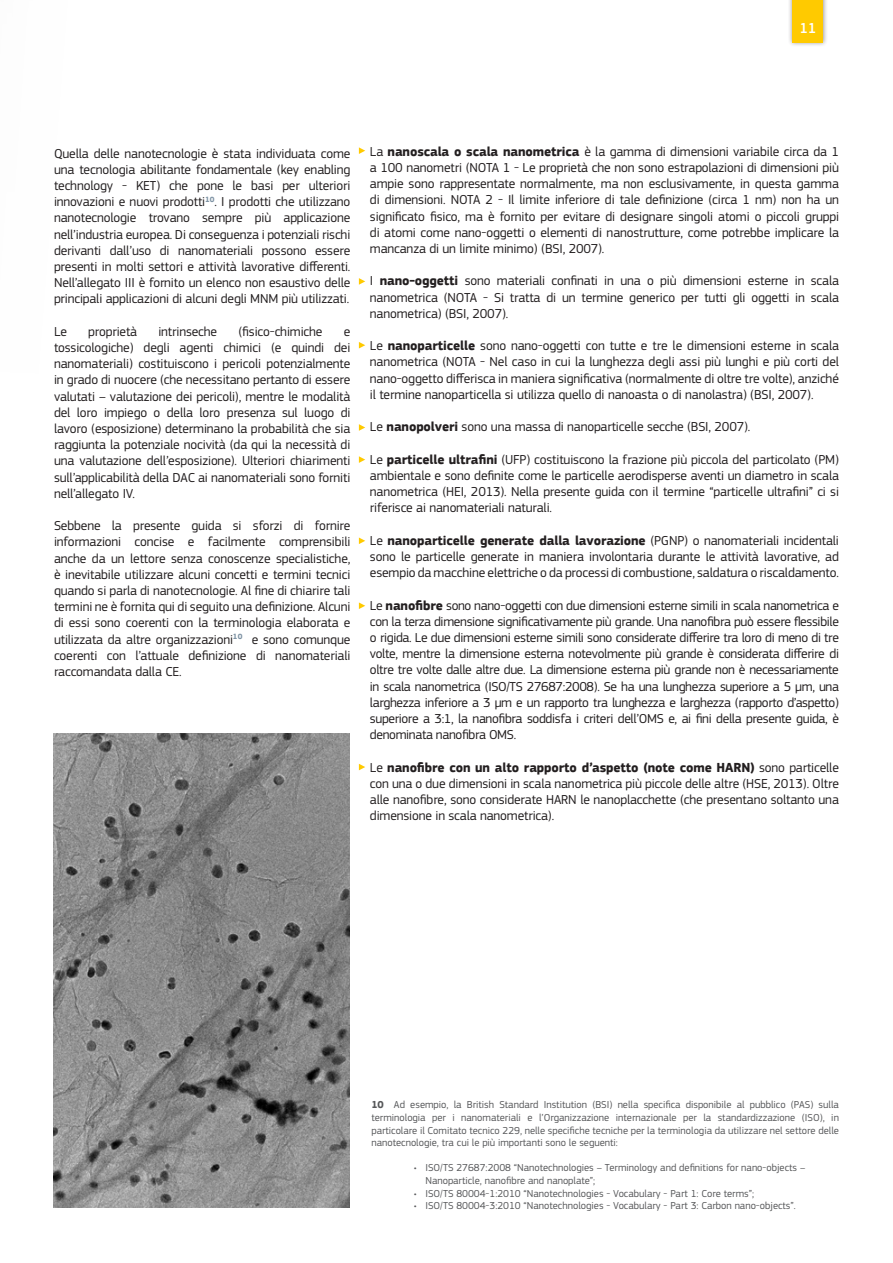
<style>
.page{position:relative;width:893px;height:1263px;background:#fff}
.page>*{position:absolute;margin:0;border:0;box-sizing:border-box;transform-origin:0 0}
.t1{font:500 15px "EC Square Sans Pro";color:#fff}
.t2{font:13.5px/16.2px "EC Square Sans Pro";letter-spacing:-.01em;color:#231f20;text-align:justify}
.t3{font:10.5px/12.6px "EC Square Sans Pro";color:#57585a;text-align:justify}
.s1{font-weight:700}
</style>
<div class="page">
<img style="left:53px;top:733px;width:297px;height:475px">
<div style="left:788px;top:0;width:40px;height:47px;background:#231f20;opacity:.5"></div>
<div style="left:793px;top:0;width:30px;height:43px;background:#ffca00"></div>
<svg style="left:359px;top:764px;width:6px;height:6px"></svg>
<svg style="left:359px;top:602px;width:6px;height:7px"></svg>
<svg style="left:359px;top:456px;width:6px;height:7px"></svg>
<svg style="left:359px;top:424px;width:6px;height:7px"></svg>
<svg style="left:359px;top:342px;width:6px;height:6px"></svg>
<svg style="left:359px;top:278px;width:6px;height:7px"></svg>
<svg style="left:359px;top:147px;width:6px;height:7px"></svg>
<svg style="left:359px;top:537px;width:6px;height:7px"></svg>
<p class="t1" style="left:799px;top:19px;width:19px">11</p>
<p class="t2" style="left:54px;top:145px;width:298px">Quella delle nanotecnologie è stata individuata come una tecnologia abilitante fondamentale (key enabling technology - KET) che pone le basi per ulteriori innovazioni e nuovi prodotti<sup>10</sup>. I prodotti che utilizzano nanotecnologie trovano sempre più applicazione nell’industria europea. Di conseguenza i potenziali rischi derivanti dall’uso di nanomateriali possono essere presenti in molti settori e attività lavorative differenti.<br>Nell’allegato III è fornito un elenco non esaustivo delle principali applicazioni di alcuni degli MNM più utilizzati.</p>
<p class="t2" style="left:54px;top:323px;width:15px">Le</p>
<p class="t2" style="left:88px;top:323px;width:50px">proprietà</p>
<p class="t2" style="left:158px;top:323px;width:60px">intrinseche</p>
<p class="t2" style="left:238px;top:323px;width:86px">(fisico-chimiche</p>
<p class="t2" style="left:54px;top:323px;width:298px;text-indent:290px">e tossicologiche) degli agenti chimici (e quindi dei nanomateriali) costituiscono i pericoli potenzialmente in grado di nuocere (che necessitano pertanto di essere valutati – valutazione dei pericoli), mentre le modalità del loro impiego o della loro presenza sul luogo di lavoro (esposizione) determinano la probabilità che sia raggiunta la potenziale nocività (da qui la necessità di una valutazione dell’esposizione). Ulteriori chiarimenti sull’applicabilità della DAC ai nanomateriali sono forniti nell’allegato IV.</p>
<p class="t2" style="left:54px;top:518px;width:298px">Sebbene la presente guida si sforzi di fornire informazioni concise e facilmente comprensibili anche da un lettore senza conoscenze specialistiche, è inevitabile utilizzare alcuni concetti e termini tecnici quando si parla di nanotecnologie. Al fine di chiarire tali termini ne è fornita qui di seguito una definizione. Alcuni di essi sono coerenti con la terminologia elaborata e utilizzata da altre organizzazioni<sup>10</sup> e sono comunque coerenti con l’attuale definizione di nanomateriali raccomandata dalla CE.</p>
<p class="t2" style="left:370px;top:143px;width:471px">La <span class="s1">nanoscala o scala nanometrica</span> è la gamma di dimensioni variabile circa da 1 a 100 nanometri (NOTA 1 - Le proprietà che non sono estrapolazioni di dimensioni più ampie sono rappresentate normalmente, ma non esclusivamente, in questa gamma di dimensioni. NOTA 2 - Il limite inferiore di tale definizione (circa 1 nm) non ha un significato fisico, ma è fornito per evitare di designare singoli atomi o piccoli gruppi di atomi come nano-oggetti o elementi di nanostrutture, come potrebbe implicare la mancanza di un limite minimo) (BSI, 2007).</p>
<p class="t2" style="left:370px;top:273px;width:471px">I <span class="s1">nano-oggetti</span> sono materiali confinati in una o più dimensioni esterne in scala nanometrica (NOTA - Si tratta di un termine generico per tutti gli oggetti in scala nanometrica) (BSI, 2007).</p>
<p class="t2" style="left:370px;top:338px;width:471px">Le <span class="s1">nanoparticelle</span> sono nano-oggetti con tutte e tre le dimensioni esterne in scala nanometrica (NOTA - Nel caso in cui la lunghezza degli assi più lunghi e più corti del nano-oggetto differisca in maniera significativa (normalmente di oltre tre volte), anziché il termine nanoparticella si utilizza quello di nanoasta o di nanolastra) (BSI, 2007).</p>
<p class="t2" style="left:370px;top:419px;width:382px">Le <span class="s1">nanopolveri</span> sono una massa di nanoparticelle secche (BSI, 2007).</p>
<p class="t2" style="left:370px;top:451px;width:471px">Le <span class="s1">particelle ultrafini</span> (UFP) costituiscono la frazione più piccola del particolato (PM) ambientale e sono definite come le particelle aerodisperse aventi un diametro in scala nanometrica (HEI, 2013). Nella presente guida con il termine “particelle ultrafini” ci si riferisce ai nanomateriali naturali.</p>
<p class="t2" style="left:370px;top:532px;width:471px">Le <span class="s1">nanoparticelle generate dalla lavorazione</span> (PGNP) o nanomateriali incidentali sono le particelle generate in maniera involontaria durante le attività lavorative, ad esempio da macchine elettriche o da processi di combustione, saldatura o riscaldamento.</p>
<p class="t2" style="left:370px;top:597px;width:471px">Le <span class="s1">nanofibre</span> sono nano-oggetti con due dimensioni esterne simili in scala nanometrica e con la terza dimensione significativamente più grande. Una nanofibra può essere flessibile o rigida. Le due dimensioni esterne simili sono considerate differire tra loro di meno di tre volte, mentre la dimensione esterna notevolmente più grande è considerata differire di oltre tre volte dalle altre due. La dimensione esterna più grande non è necessariamente in scala nanometrica (ISO/TS 27687:2008). Se ha una lunghezza superiore a 5 µm, una larghezza inferiore a 3 µm e un rapporto tra lunghezza e larghezza (rapporto d’aspetto) superiore a 3:1, la nanofibra soddisfa i criteri dell’OMS e, ai fini della presente guida, è denominata nanofibra OMS.</p>
<p class="t2" style="left:370px;top:759px;width:470px">Le <span class="s1">nanofibre con un alto rapporto d’aspetto (note come HARN)</span> sono particelle con una o due dimensioni in scala nanometrica più piccole delle altre (HSE, 2013). Oltre alle nanofibre, sono considerate HARN le nanoplacchette (che presentano soltanto una dimensione in scala nanometrica).</p>
<p class="t3" style="left:371px;top:1099px;width:469px"><span class="s1">10</span> Ad esempio, la British Standard Institution (BSI) nella specifica disponibile al pubblico (PAS) sulla terminologia per i nanomateriali e l’Organizzazione internazionale per la standardizzazione (ISO), in particolare il Comitato tecnico 229, nelle specifiche tecniche per la terminologia da utilizzare nel settore delle nanotecnologie, tra cui le più importanti sono le seguenti:</p>
<p class="t3" style="left:425px;top:1162px;width:381px;text-indent:-11px">• ISO/TS 27687:2008 “Nanotechnologies – Terminology and definitions for nano-objects –<br>Nanoparticle, nanofibre and nanoplate”;</p>
<p class="t3" style="left:414px;top:1187px;width:342px">• ISO/TS 80004-1:2010 “Nanotechnologies - Vocabulary - Part 1: Core terms”;</p>
<p class="t3" style="left:414px;top:1199px;width:383px">• ISO/TS 80004-3:2010 “Nanotechnologies - Vocabulary - Part 3: Carbon nano-objects”.</p>
</div>
